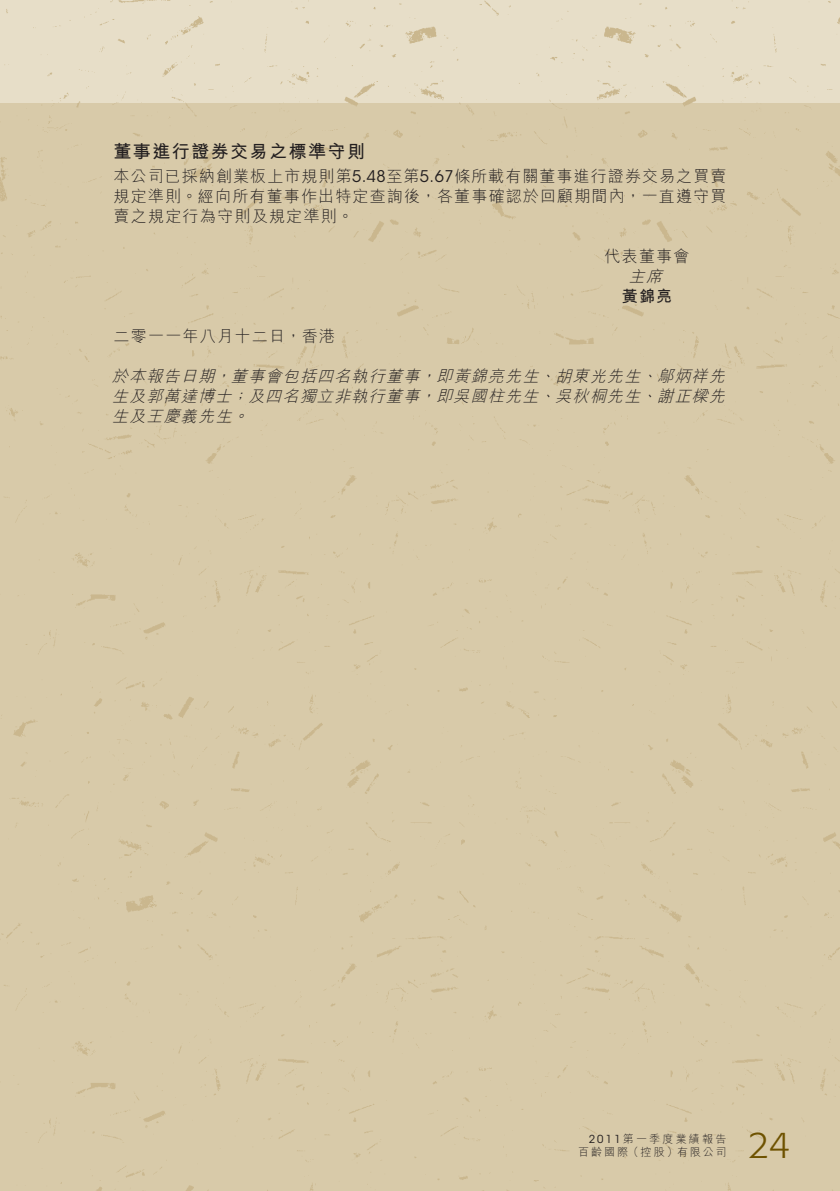
<style>
.page{position:relative;width:840px;height:1191px;background:#fff}
.page>*{position:absolute;margin:0;border:0;box-sizing:border-box;transform-origin:0 0}
.t1{font:300 37px "Formata";color:#6e5200}
.t2{font:18px "M Hei HK Bold B5 pc H";letter-spacing:.08em;color:#231f20}
.t3{font:16px/20px "M Hei HK Light B5 pc H";letter-spacing:.07em;color:#231f20;text-align:justify}
.t4{font:italic 16px/20px "M Hei HK Light B5 pc H";color:#231f20;text-align:justify}
.t5{font:16px "M Hei HK Bold B5 pc H";color:#231f20}
.t6{font:11px/12.4px "M Hei HK Light B5 pc H";letter-spacing:.2em;color:#231f20;text-align:right}
.s1{font-family:"ITC Avant Garde Std"}
</style>
<div class="page">
<img style="left:0;top:0;width:839px;height:1190px">
<p class="t2" style="left:113px;top:144px;width:253px">董事進行證券交易之標準守則</p>
<p class="t3" style="left:113px;top:168px;width:614px">本公司已採納創業板上市規則第<span class="s1">5.48</span>至第<span class="s1">5.67</span>條所載有關董事進行證券交易之買賣規定準則。經向所有董事作出特定查詢後，各董事確認於回顧期間內，一直遵守買賣之規定行為守則及規定準則。</p>
<p class="t3" style="left:604px;top:248px;width:87px">代表董事會</p>
<p class="t4" style="left:628px;top:268px;width:39px">主席</p>
<p class="t5" style="left:621px;top:290px;width:52px">黃錦亮</p>
<p class="t3" style="left:113px;top:328px;width:223px">二零一一年八月十二日，香港</p>
<p class="t4" style="left:112px;top:368px;width:618px">於本報告日期，董事會包括四名執行董事，即黃錦亮先生、胡東光先生、鄔炳祥先生及郭萬達博士；及四名獨立非執行董事，即吳國柱先生、吳秋桐先生、謝正樑先生及王慶義先生。</p>
<p class="t6" style="left:578px;top:1134px;width:149px"><span class="s1">2011</span>第一季度業績報告百齡國際（控股）有限公司</p>
<h1 class="t1" style="left:747px;top:1123px;width:44px">24</h1>
</div>
